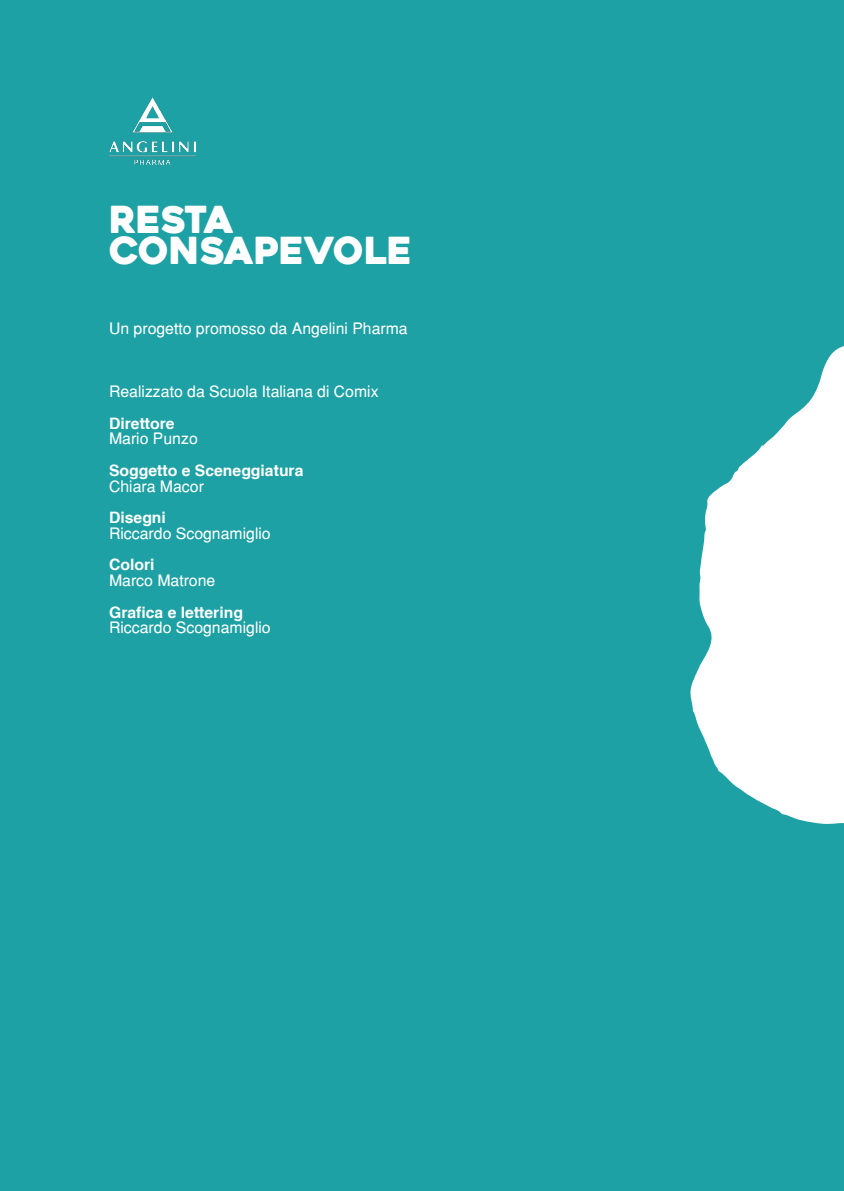
<style>
.page{position:relative;width:844px;height:1191px;background:#fff}
.page>*{position:absolute;margin:0;border:0;box-sizing:border-box;transform-origin:0 0}
.t1{font:37.1px/31.2px "Heavitas";color:#fff}
.t2{font:15.75px "Helvetica";color:#fff}
.t3{font:700 15.75px "Helvetica cyr";color:#fff}
</style>
<div class="page">
<div style="left:0;top:0;width:843px;height:1191px;background:#1ea1a4"></div>
<img style="left:109px;top:98px;width:87px;height:67px">
<svg style="left:690px;top:346px;width:153px;height:478px;fill:#fff"></svg>
<h1 class="t1" style="left:109px;top:204px;width:304px">RESTA<br>CONSAPEVOLE</h1>
<p class="t2" style="left:109px;top:319px;width:300px">Un progetto promosso da Angelini Pharma</p>
<p class="t2" style="left:109px;top:382px;width:271px">Realizzato da Scuola Italiana di Comix</p>
<p class="t3" style="left:109px;top:414px;width:67px">Direttore</p>
<p class="t2" style="left:109px;top:429px;width:90px">Mario Punzo</p>
<p class="t3" style="left:109px;top:461px;width:196px">Soggetto e Sceneggiatura</p>
<p class="t2" style="left:109px;top:476px;width:96px">Chiara Macor</p>
<p class="t3" style="left:109px;top:509px;width:58px">Disegni</p>
<p class="t2" style="left:109px;top:524px;width:163px">Riccardo Scognamiglio</p>
<p class="t3" style="left:109px;top:556px;width:47px">Colori</p>
<p class="t2" style="left:109px;top:571px;width:108px">Marco Matrone</p>
<p class="t3" style="left:109px;top:603px;width:135px">Grafica e lettering</p>
<p class="t2" style="left:109px;top:618px;width:163px">Riccardo Scognamiglio</p>
</div>
